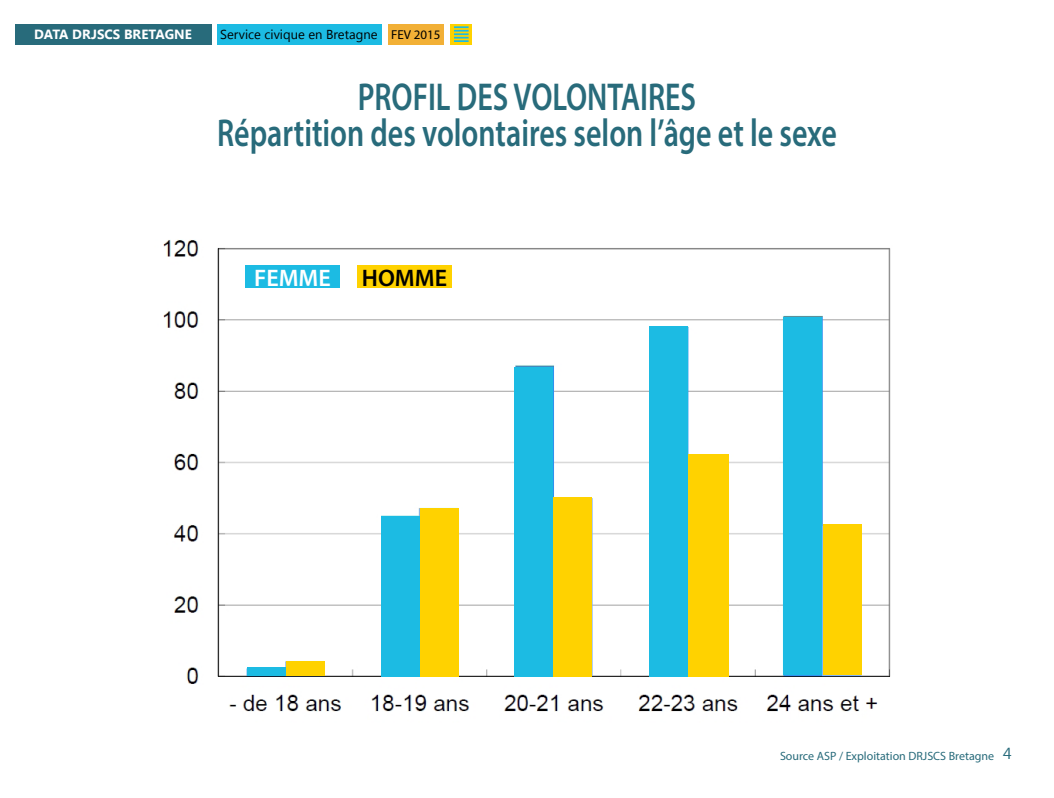
<style>
.page{position:relative;width:1054px;height:798px;background:#fff}
.page>*{position:absolute;margin:0;border:0;box-sizing:border-box;transform-origin:0 0}
.t1{font:600 39px "Myriad Pro";color:#286b7b;scale:.77 1}
.t2{font:600 24px "Myriad Pro";color:#fff}
.t3{font:600 24px "Myriad Pro";color:#000}
.t4{font:700 13.3px "Segoe UI";color:#fff}
.t5{font:13px "Segoe UI";color:#000}
.t6{font:13px "Myriad Pro";color:#000}
.t7{font:12px "Myriad Pro";color:#286b7b}
.s1{font-family:"Segoe UI";font-size:16px}
</style>
<div class="page">
<div style="left:15px;top:24px;width:196px;height:20px;background:#286b7b"></div>
<div style="left:217px;top:24px;width:165px;height:20px;background:#1cbbe3"></div>
<div style="left:388px;top:24px;width:56px;height:20px;background:#f2b036"></div>
<div style="left:450px;top:24px;width:22px;height:20px;background:#ffd200"></div>
<svg style="left:454px;top:26px;width:15px;height:16px"></svg>
<img style="left:163px;top:239px;width:728px;height:473px">
<div style="left:420px;top:508px;width:39px;height:169px;background:#ffd200"></div>
<div style="left:286px;top:661px;width:39px;height:15px;background:#ffd200"></div>
<div style="left:553px;top:497px;width:39px;height:180px;background:#ffd200"></div>
<div style="left:686px;top:454px;width:43px;height:223px;background:#ffd200"></div>
<div style="left:823px;top:524px;width:39px;height:151px;background:#ffd200"></div>
<div style="left:245px;top:265px;width:95px;height:23px;background:#1cbbe3"></div>
<div style="left:357px;top:265px;width:95px;height:23px;background:#ffd200"></div>
<div style="left:381px;top:516px;width:39px;height:161px;background:#1cbbe3"></div>
<div style="left:247px;top:667px;width:39px;height:9px;background:#1cbbe3"></div>
<div style="left:514px;top:367px;width:39px;height:310px;background:#1cbbe3"></div>
<div style="left:649px;top:326px;width:39px;height:351px;background:#1cbbe3"></div>
<div style="left:783px;top:317px;width:39px;height:358px;background:#1cbbe3"></div>
<p class="t4" style="left:34px;top:25px;width:159px">DATA DRJSCS BRETAGNE</p>
<p class="t5" style="left:220px;top:25px;width:159px">Service civique en Bretagne</p>
<p class="t6" style="left:391px;top:27px;width:51px">FEV 2015</p>
<p class="t1" style="left:358px;top:72px;width:441px">PROFIL DES VOLONTAIRES</p>
<p class="t1" style="left:217px;top:108px;width:807px">Répartition des volontaires selon l’âge et le sexe</p>
<p class="t2" style="left:254px;top:262px;width:78px">FEMME</p>
<p class="t3" style="left:362px;top:262px;width:87px">HOMME</p>
<p class="t7" style="left:780px;top:748px;width:233px">Source ASP / Exploitation DRJSCS Bretagne <span class="s1">4</span></p>
</div>
